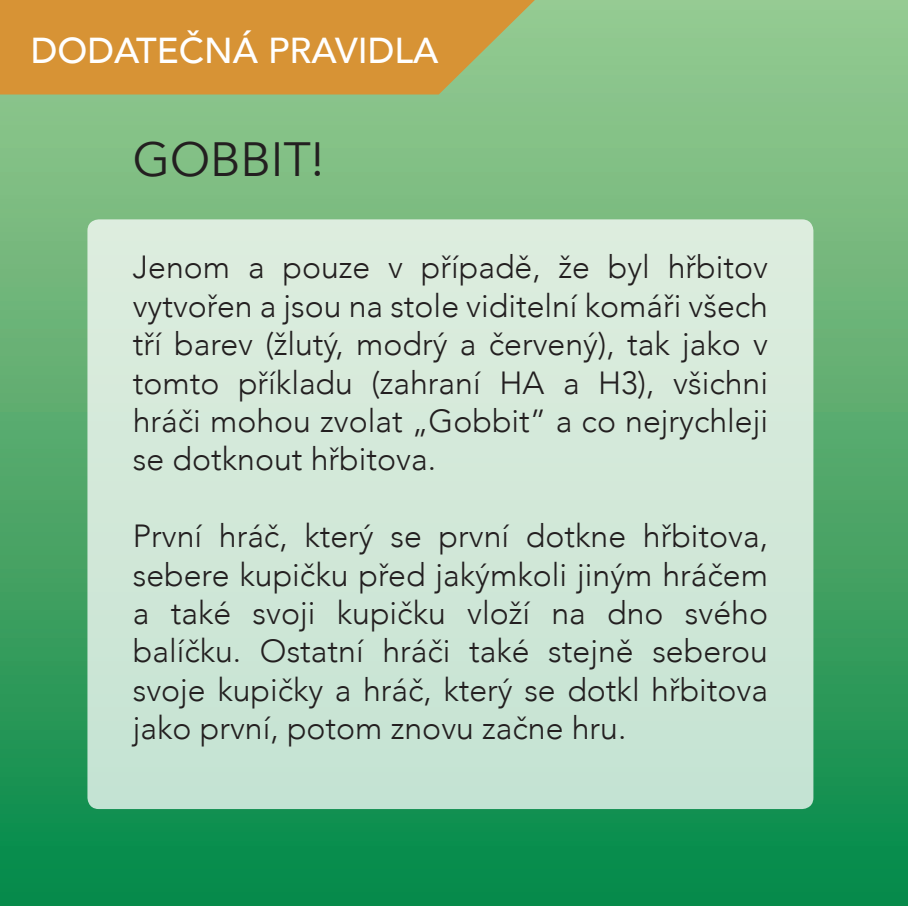
<style>
.page{position:relative;width:908px;height:906px;background:#fff}
.page>*{position:absolute;margin:0;border:0;box-sizing:border-box;transform-origin:0 0}
.t1{font:48px "Avenir";color:#231f20}
.t2{font:500 36px "Avenir";color:#fff}
.t3{font:300 32px/38.4px "Avenir";color:#231f20;text-align:justify}
</style>
<div class="page">
<div style="left:0;top:0;width:908px;height:906px;background:linear-gradient(to bottom,#9ecb92,#088948)"></div>
<div style="left:87px;top:219px;width:726px;height:590px;background:linear-gradient(to right,#d1e8d8,#d1e8d8);border-radius:11px"></div>
<svg style="left:0;top:0;width:557px;height:95px;background:#cd9940"></svg>
<svg style="left:901px;top:0;width:7px;height:3px"></svg>
<p class="t2" style="left:31px;top:19px;width:409px">DODATEČNÁ PRAVIDLA</p>
<h1 class="t1" style="left:133px;top:131px;width:193px">GOBBIT!</h1>
<p class="t3" style="left:133px;top:248px;width:636px">Jenom a pouze v případě, že byl hřbitov vytvořen a jsou na stole viditelní komáři všech tří barev (žlutý, modrý a červený), tak jako v tomto příkladu (zahraní HA a H3), všichni hráči mohou zvolat „Gobbit” a co nejrychleji se dotknout hřbitova.</p>
<p class="t3" style="left:133px;top:517px;width:636px">První hráč, který se první dotkne hřbitova, sebere kupičku před jakýmkoli jiným hráčem a také svoji kupičku vloží na dno svého balíčku. Ostatní hráči také stejně seberou svoje kupičky a hráč, který se dotkl hřbitova jako první, potom znovu začne hru.</p>
</div>
